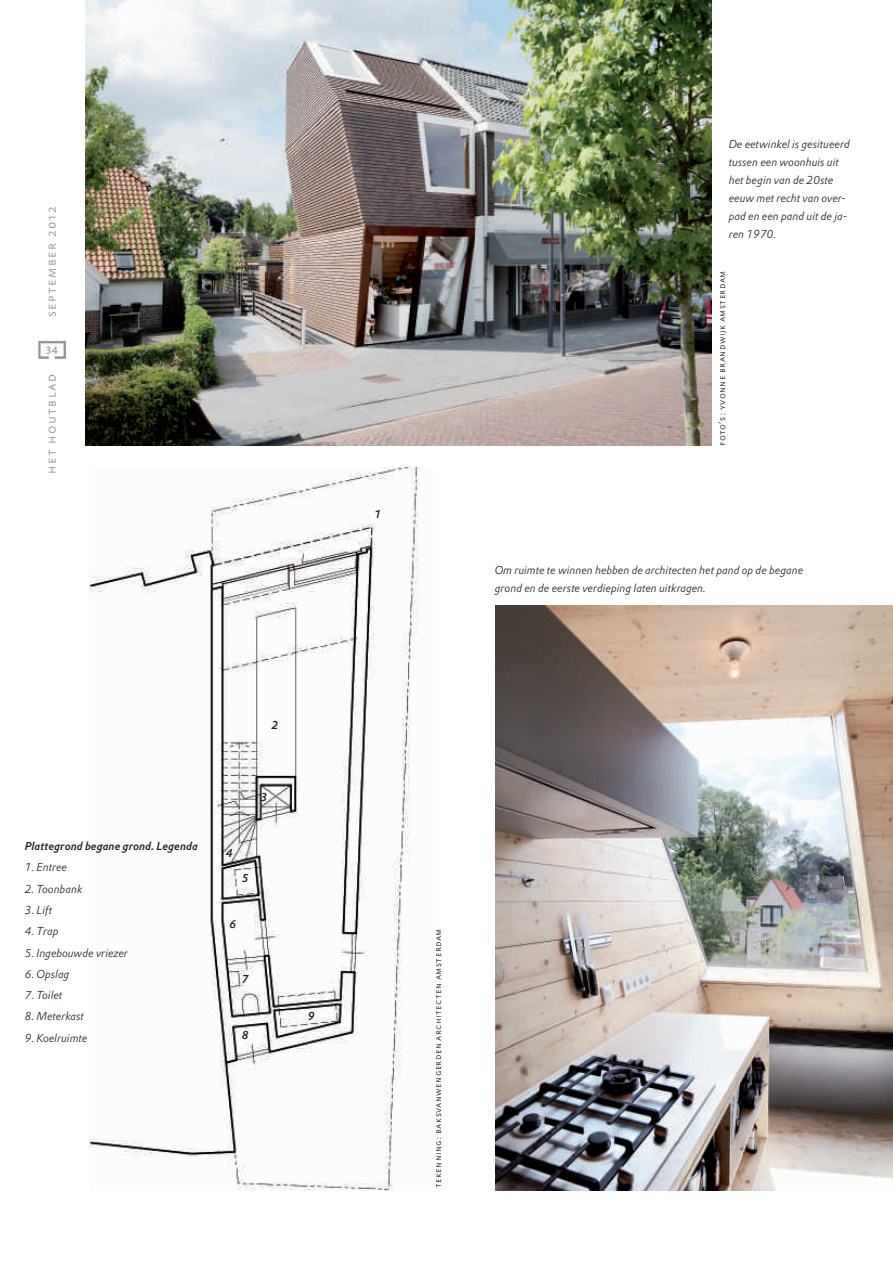
<style>
.page{position:relative;width:893px;height:1263px;background:#fff}
.page>*{position:absolute;margin:0;border:0;box-sizing:border-box;transform-origin:0 0}
.t1{font:300 13.05px "DTL Prokyon TOT Caps";letter-spacing:.115em;color:#939598}
.t2{font:12px "DTL Prokyon TOT Caps";color:#939598}
.t3{font:italic 300 11.25px/18px "DTL Prokyon TOT";color:#231f20}
.t4{font:italic 500 11.25px "DTL Prokyon TOT";color:#231f20}
.t5{font:300 9px "DTL Prokyon TOT Caps";letter-spacing:.055em;color:#231f20}
</style>
<div class="page">
<img style="left:495px;top:605px;width:397px;height:585px">
<img style="left:89px;top:467px;width:330px;height:723px">
<svg style="left:38px;top:341px;width:28px;height:18px"></svg>
<img style="left:85px;top:0;width:626px;height:446px">
<p class="t1" style="left:43px;top:317px;width:112px;rotate:-90deg">september 2012</p>
<p class="t2" style="left:46px;top:341px;width:14px">34</p>
<p class="t1" style="left:43px;top:474px;width:102px;rotate:-90deg">het houtblad</p>
<p class="t4" style="left:25px;top:838px;width:174px">Plattegrond begane grond. Legenda</p>
<p class="t3" style="left:25px;top:858px;width:44px">1. Entree</p>
<p class="t3" style="left:25px;top:879px;width:59px">2. Toonbank</p>
<p class="t3" style="left:25px;top:900px;width:29px">3. Lift</p>
<p class="t3" style="left:25px;top:922px;width:35px">4. Trap</p>
<p class="t3" style="left:25px;top:943px;width:105px">5. Ingebouwde vriezer</p>
<p class="t3" style="left:25px;top:964px;width:46px">6. Opslag</p>
<p class="t3" style="left:25px;top:985px;width:39px">7. Toilet</p>
<p class="t3" style="left:25px;top:1007px;width:60px">8. Meterkast</p>
<p class="t3" style="left:25px;top:1028px;width:64px">9. Koelruimte</p>
<p class="t4" style="left:271px;top:718px;width:8px">2</p>
<p class="t4" style="left:260px;top:789px;width:8px">3</p>
<p class="t4" style="left:226px;top:845px;width:8px">4</p>
<p class="t4" style="left:242px;top:870px;width:8px">5</p>
<p class="t4" style="left:229px;top:916px;width:8px">6</p>
<p class="t4" style="left:242px;top:970px;width:8px">7</p>
<p class="t4" style="left:242px;top:1027px;width:8px">8</p>
<p class="t4" style="left:308px;top:1008px;width:8px">9</p>
<p class="t4" style="left:374px;top:506px;width:8px">1</p>
<p class="t3" style="left:728px;top:135px;width:123px">De eetwinkel is gesitueerd tussen een woonhuis uit het begin van de 20ste eeuw met recht van over&shy;pad en een pand uit de ja&shy;ren 1970.</p>
<p class="t5" style="left:716px;top:446px;width:177px;rotate:-90deg">foto’s: yvonne brandwijk amsterdam</p>
<p class="t3" style="left:494px;top:560px;width:310px">Om ruimte te winnen hebben de architecten het pand op de begane grond en de eerste verdieping laten uitkragen.</p>
<p class="t5" style="left:432px;top:1187px;width:261px;rotate:-90deg">tekenning: baksvanwengerden architecten amsterdam</p>
</div>
